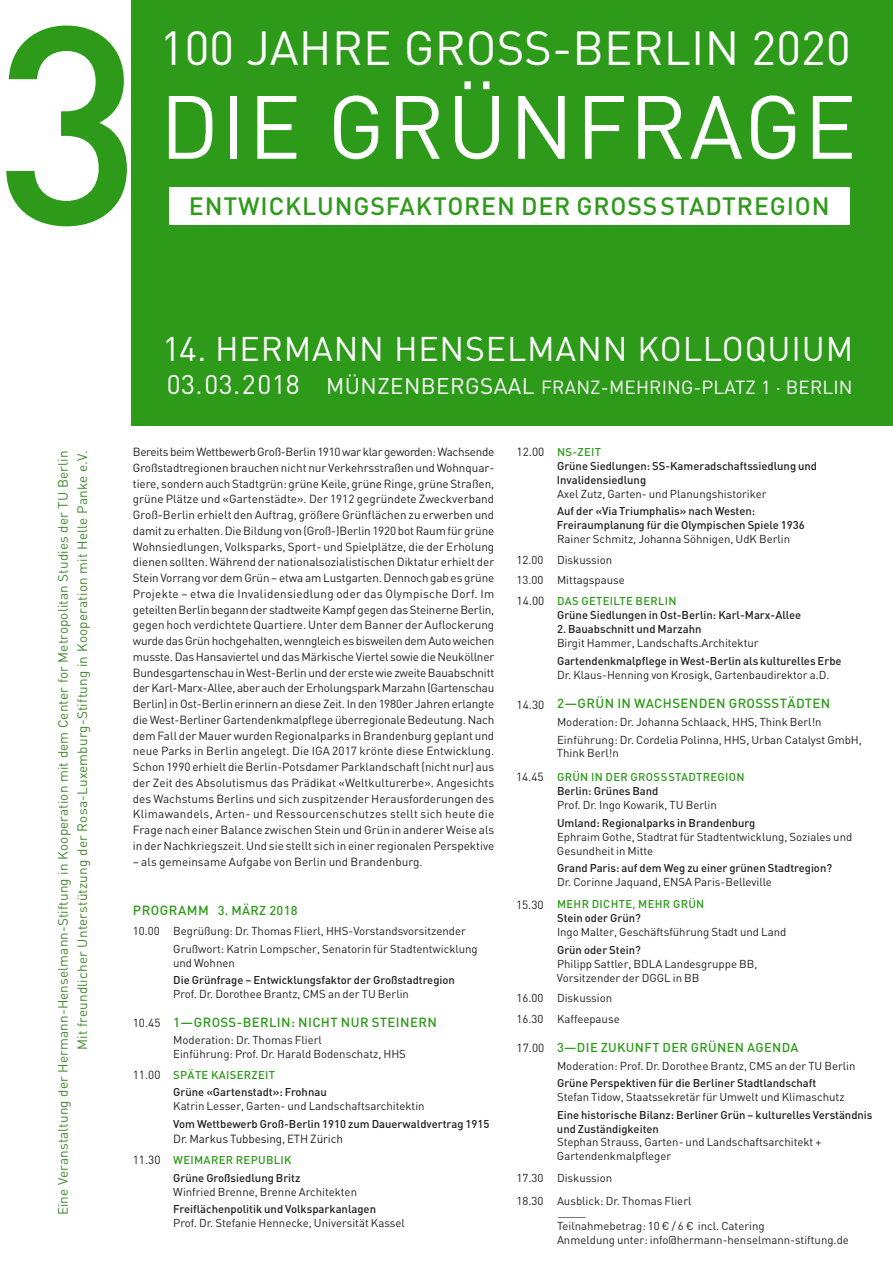
<style>
.page{position:relative;width:893px;height:1263px;background:#fff}
.page>*{position:absolute;margin:0;border:0;box-sizing:border-box;transform-origin:0 0}
.t1{font:500 276.52px "DIN";color:#2d9a1a}
.t2{font:88.12px "DIN";letter-spacing:.025em;color:#fff}
.t3{font:47.25px "DIN";letter-spacing:.005em;color:#fff}
.t4{font:33.83px "DIN";letter-spacing:.025em;color:#fff}
.t5{font:500 24.75px "DIN";letter-spacing:.035em;color:#2d9a1a}
.t6{font:18.75px "DIN";letter-spacing:.01em;color:#fff}
.t7{font:13.5px/19.5px "DIN";letter-spacing:.01em;color:#448731;text-align:right}
.t8{font:500 13.12px "DIN";letter-spacing:.03em;color:#2d9a1a}
.t9{font:500 12.75px "DIN";letter-spacing:.03em;color:#2d9a1a}
.t10{font:300 12.75px "DIN";color:#231f20;scale:3 1}
.t11{font:11.7px/15.8px "DIN";color:#231f20;text-align:justify}
.t12{font:11.4px/13.9px "DIN";color:#231f20}
.t13{font:500 11.25px/17.4px "DIN";color:#231f20}
.t14{font:500 11.25px/14px "DIN";letter-spacing:.03em;color:#2d9a1a}
.s1{font-size:26.62px}
.s2{font-size:22.35px}
.s3{font-size:13.2px}
.s4{font-weight:400;font-size:11.7px;color:#231f20}
.s5{font-weight:400;font-size:11.77px}
.s6{color:#2d9a1a}
.s7{font-weight:400;font-size:11.77px;color:#231f20}
.s8{color:#231f20}
</style>
<div class="page">
<div style="left:132px;top:0;width:761px;height:425px;background:#2d9a1a"></div>
<div style="left:169px;top:187px;width:681px;height:37px;background:#fff"></div>
<h1 class="t1" style="left:-5px;top:-33px;width:149px">3</h1>
<h3 class="t3" style="left:160px;top:31px;width:692px">100 JAHRE GROSS-BERLIN 2020</h3>
<h2 class="t2" style="left:160px;top:96px;width:698px">DIE GRÜNFRAGE</h2>
<h3 class="t5" style="left:189px;top:191px;width:642px">ENTWICKLUNGSFAKTOREN DER GROSSSTADTREGION</h3>
<h3 class="t4" style="left:162px;top:337px;width:692px">14. HERMANN HENSELMANN KOLLOQUIUM</h3>
<h3 class="t6" style="left:167px;top:380px;width:687px"><span class="s1">03.03.2018</span> <span class="s2">MÜNZENBERGSAAL</span> FRANZ-MEHRING-PLATZ 1 · BERLIN</h3>
<p class="t7" style="left:55px;top:1215px;width:766px;rotate:-90deg">Eine Veranstaltung der Hermann-Henselmann-Stiftung in Kooperation mit dem Center for Metropolitan Studies der TU Berlin<br>Mit freundlicher Unterstützung der Rosa-Luxemburg-Stiftung in Kooperation mit Helle Panke e.V.</p>
<p class="t11" style="left:133px;top:445px;width:363px">BereitsbeimWettbewerbGroß-Berlin1910warklargeworden:Wachsende Großstadtregionen brauchen nicht nur Verkehrsstraßen und Wohnquar&shy;tiere, sondern auch Stadtgrün: grüneKeile, grüneRinge, grüne Straßen, grüne Plätze und «Gartenstädte». Der 1912 gegründete Zweckverband Groß-Berlin erhielt den Auftrag, größere Grünflächen zu erwerben und damit zu erhalten.DieBildung von (Groß-)Berlin 1920 botRaumfür grüne Wohnsiedlungen, Volksparks, Sport- und Spielplätze, die der Erholung dienen sollten. Während der nationalsozialistischenDiktatur erhielt der Stein Vorrang vor demGrün – etwa amLustgarten.Dennoch gab es grüne Projekte – etwa die Invalidensiedlung oder das Olympische Dorf. Im geteiltenBerlinbegannder stadtweiteKampf gegendasSteinerneBerlin, gegen hoch verdichtete Quartiere. Unter dem Banner der Auflockerung wurdedasGrünhochgehalten,wenngleichesbisweilendemAutoweichen musste.DasHansaviertelund das Märkische Viertel sowie dieNeuköllner BundesgartenschauinWest-Berlinund der erstewie zweiteBauabschnitt derKarl-Marx-Allee, aber auchderErholungsparkMarzahn(Gartenschau Berlin)inOst-Berlin erinnern an diese Zeit. In den 1980er Jahren erlangte dieWest-BerlinerGartendenkmalpflege überregionaleBedeutung.Nach dem Fall der Mauer wurdenRegionalparks inBrandenburg geplant und neue Parks in Berlin angelegt. Die IGA 2017 krönte diese Entwicklung.<br>Schon 1990 erhielt dieBerlin-PotsdamerParklandschaft(nicht nur) aus der Zeit des Absolutismus das Prädikat «Weltkulturerbe». Angesichts des Wachstums Berlins und sich zuspitzender Herausforderungen des Klimawandels, Arten- und Ressourcenschutzes stellt sich heute die Frage nach einerBalance zwischen Stein undGrün in anderer Weise als in der Nachkriegszeit.Und sie stellt sich in einer regionalenPerspektive</p>
<p class="t11" style="left:133px;top:855px;width:291px">– als gemeinsame Aufgabe von Berlin und Brandenburg.</p>
<p class="t9" style="left:133px;top:903px;width:166px"><span class="s3">PROGRAMM</span> 3. MÄRZ 2018</p>
<p class="t12" style="left:173px;top:924px;width:306px;line-height:17.3px;text-indent:-40px">10.00 Begrüßung: Dr. Thomas Flierl, HHS-Vorstandsvorsitzender<br>Grußwort: Katrin Lompscher, Senatorin für Stadtentwicklung</p>
<p class="t12" style="left:173px;top:957px;width:63px">und Wohnen</p>
<p class="t13" style="left:173px;top:972px;width:283px">Die Grünfrage – Entwicklungsfaktor der Großstadtregion</p>
<p class="t12" style="left:173px;top:988px;width:237px">Prof. Dr. Dorothee Brantz, CMS an der TU Berlin</p>
<p class="t8" style="left:133px;top:1014px;width:305px"><span class="s4">10.45</span> 1—GROSS-BERLIN: NICHT NUR STEINERN</p>
<p class="t12" style="left:173px;top:1034px;width:234px">Moderation: Dr. Thomas Flierl<br>Einführung: Prof. Dr. Harald Bodenschatz, HHS</p>
<p class="t13" style="left:173px;top:1066px;width:155px;text-indent:-40px"><span class="s5">11.00</span> <span class="s6">SPÄTE KAISERZEIT<br></span>Grüne «Gartenstadt»: Frohnau</p>
<p class="t12" style="left:173px;top:1100px;width:253px">Katrin Lesser, Garten- und Landschaftsarchitektin</p>
<p class="t13" style="left:173px;top:1115px;width:318px">Vom Wettbewerb Groß-Berlin 1910 zum Dauerwaldvertrag 1915</p>
<p class="t11" style="left:173px;top:1132px;width:171px">Dr. Markus Tubbesing, ETH Zürich</p>
<p class="t13" style="left:173px;top:1152px;width:129px;text-indent:-40px"><span class="s5">11.30</span> <span class="s6">WEIMARER REPUBLIK<br></span>Grüne Großsiedlung Britz</p>
<p class="t12" style="left:173px;top:1186px;width:185px">Winfried Brenne, Brenne Architekten</p>
<p class="t13" style="left:173px;top:1200px;width:204px">Freiflächenpolitik und Volksparkanlagen</p>
<p class="t12" style="left:173px;top:1217px;width:233px">Prof. Dr. Stefanie Hennecke, Universität Kassel</p>
<p class="t13" style="left:557px;top:445px;width:262px;line-height:14px;text-indent:-40px"><span class="s5">12.00</span> <span class="s6">NS-ZEIT<br></span>Grüne Siedlungen: SS-Kameradschaftssiedlung und<br>Invalidensiedlung</p>
<p class="t12" style="left:557px;top:488px;width:211px">Axel Zutz, Garten- und Planungshistoriker</p>
<p class="t13" style="left:557px;top:505px;width:249px;line-height:13.9px">Auf der «Via Triumphalis» nach Westen:<br>Freiraumplanung für die Olympischen Spiele 1936</p>
<p class="t12" style="left:517px;top:530px;width:275px;line-height:20.6px;text-indent:40px">Rainer Schmitz, Johanna Söhnigen, UdK Berlin<br>12.00 Diskussion<br>13.00 Mittagspause</p>
<p class="t13" style="left:557px;top:594px;width:246px;line-height:14px;text-indent:-40px"><span class="s5">14.00</span> <span class="s6">DAS GETEILTE BERLIN<br></span>Grüne Siedlungen in Ost-Berlin: Karl-Marx-Allee</p>
<p class="t13" style="left:557px;top:621px;width:146px">2. Bauabschnitt und Marzahn</p>
<p class="t12" style="left:557px;top:637px;width:203px">Birgit Hammer, Landschafts.Architektur</p>
<p class="t13" style="left:557px;top:652px;width:286px">Gartendenkmalpflege in West-Berlin als kulturelles Erbe</p>
<p class="t12" style="left:557px;top:669px;width:274px">Dr. Klaus-Henning von Krosigk, Gartenbaudirektor a.D.</p>
<p class="t8" style="left:517px;top:696px;width:315px"><span class="s7">14.30</span> 2—GRÜN IN WACHSENDEN GROSSSTÄDTEN</p>
<p class="t12" style="left:557px;top:714px;width:306px;line-height:17.6px">Moderation: Dr. Johanna Schlaack, HHS, Think Berl!n<br>Einführung: Dr. Cordelia Polinna, HHS, Urban Catalyst GmbH,</p>
<p class="t12" style="left:557px;top:748px;width:63px">Think Berl!n</p>
<p class="t14" style="left:557px;top:770px;width:189px;text-indent:-41px"><span class="s7">14.45</span> GRÜN IN DER GROSSSTADTREGION<br><span class="s8">Berlin: Grünes Band</span></p>
<p class="t12" style="left:557px;top:799px;width:161px">Prof. Dr. Ingo Kowarik, TU Berlin</p>
<p class="t13" style="left:557px;top:814px;width:200px">Umland: Regionalparks in Brandenburg</p>
<p class="t12" style="left:557px;top:831px;width:297px">Ephraim Gothe, Stadtrat für Stadtentwicklung, Soziales und<br>Gesundheit in Mitte</p>
<p class="t13" style="left:557px;top:860px;width:277px">Grand Paris: auf dem Weg zu einer grünen Stadtregion?</p>
<p class="t12" style="left:557px;top:876px;width:216px">Dr. Corinne Jaquand, ENSA Paris-Belleville</p>
<p class="t14" style="left:557px;top:897px;width:149px;text-indent:-41px"><span class="s7">15.30</span> MEHR DICHTE, MEHR GRÜN<br><span class="s8">Stein oder Grün?</span></p>
<p class="t12" style="left:557px;top:926px;width:231px">Ingo Malter, Geschäftsführung Stadt und Land</p>
<p class="t13" style="left:557px;top:941px;width:85px">Grün oder Stein?</p>
<p class="t12" style="left:557px;top:958px;width:202px">Philipp Sattler, BDLA Landesgruppe BB,<br>Vorsitzender der DGGL in BB</p>
<p class="t12" style="left:517px;top:989px;width:105px;line-height:20.6px">16.00 Diskussion<br>16.30 Kaffeepause</p>
<p class="t9" style="left:517px;top:1040px;width:283px"><span class="s7">17.00</span> 3—DIE ZUKUNFT DER GRÜNEN AGENDA</p>
<p class="t12" style="left:557px;top:1060px;width:300px">Moderation: Prof. Dr. Dorothee Brantz, CMS an der TU Berlin</p>
<p class="t13" style="left:557px;top:1074px;width:261px">Grüne Perspektiven für die Berliner Stadtlandschaft</p>
<p class="t12" style="left:557px;top:1091px;width:289px">Stefan Tidow, Staatssekretär für Umwelt und Klimaschutz</p>
<p class="t13" style="left:557px;top:1108px;width:317px;line-height:13.9px">Eine historische Bilanz: Berliner Grün – kulturelles Verständnis und Zuständigkeiten</p>
<p class="t12" style="left:557px;top:1137px;width:266px">Stephan Strauss, Garten- und Landschaftsarchitekt +<br>Gartendenkmalpfleger</p>
<p class="t12" style="left:517px;top:1168px;width:176px;line-height:22.1px">17.30 Diskussion<br>18.30 Ausblick: Dr. Thomas Flierl</p>
<p class="t10" style="left:555px;top:1209px;width:13px">—</p>
<p class="t12" style="left:557px;top:1221px;width:293px">Teilnahmebetrag: 10 € / 6 € incl. Catering<br>Anmeldung unter: info@hermann-henselmann-stiftung.de</p>
</div>
